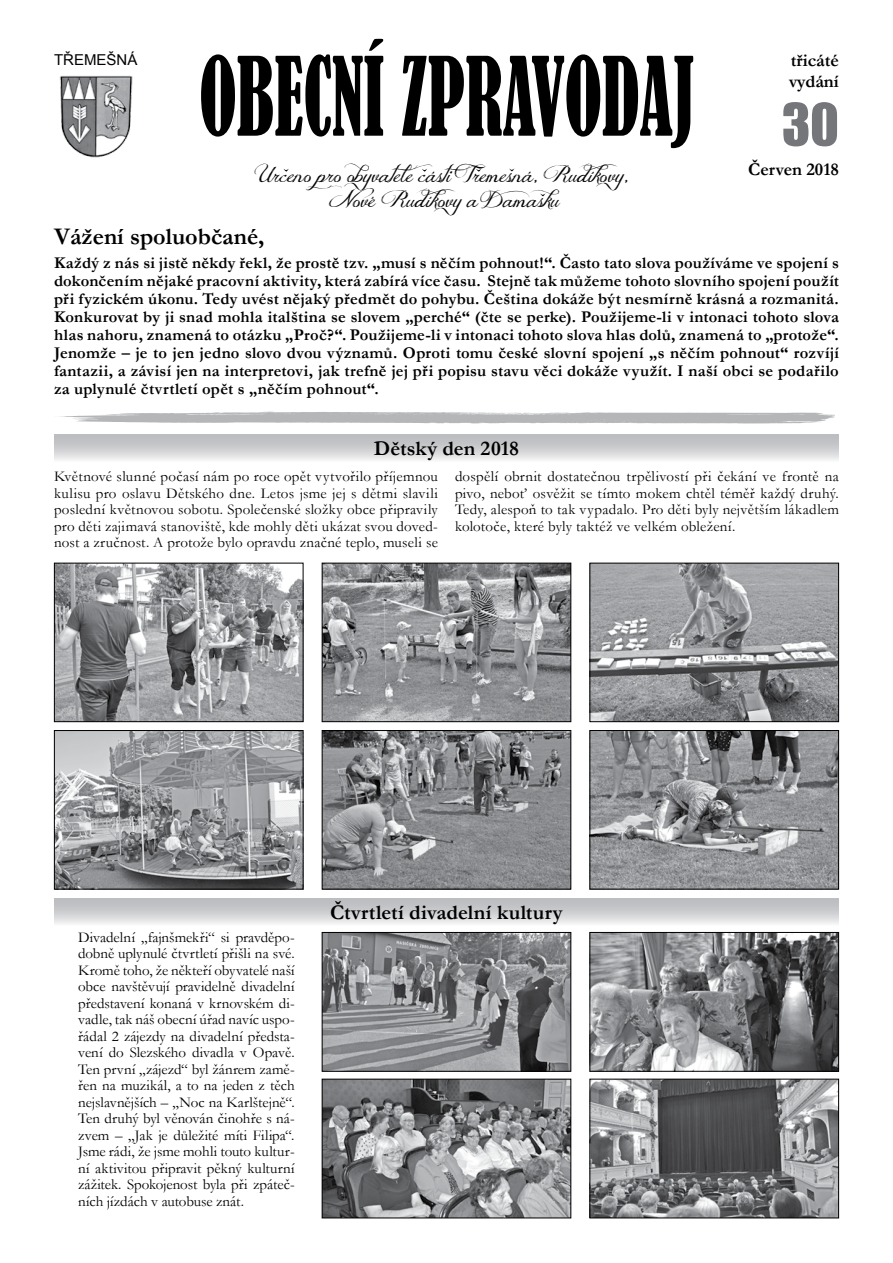
<style>
.page{position:relative;width:893px;height:1263px;background:#fff}
.page>*{position:absolute;margin:0;border:0;box-sizing:border-box;transform-origin:0 0}
.t1{font:condensed 101.4px "Bernard";color:#000;scale:.69 1}
.t2{font:54px "Impact";color:#757679}
.t3{font:700 24px "Garamond";color:#000}
.t4{font:21px/25.2px "Jellyka Delicious Cake";color:#000;text-align:center}
.t5{font:700 21px "Garamond";letter-spacing:.005em;color:#000}
.t6{font:700 18px/21.6px "Garamond";color:#000}
.t7{font:700 16.5px/18px "Garamond";letter-spacing:.015em;color:#000;text-align:justify}
.t8{font:15px/16.5px "Garamond";letter-spacing:.01em;color:#000;text-align:justify}
.t9{font:15px "Arial";color:#000}
</style>
<div class="page">
<img style="left:60px;top:76px;width:73px;height:82px">
<svg style="left:60px;top:412px;width:774px;height:11px;background:#bec0c2"></svg>
<svg style="left:540px;top:193px;width:6px;height:3px"></svg>
<div style="left:54px;top:434px;width:785px;height:28px;background:linear-gradient(to bottom,#b1b2b6,#efeff0)"></div>
<div style="left:54px;top:897px;width:785px;height:28px;background:linear-gradient(to bottom,#b1b2b6,#ececed)"></div>
<img style="left:324px;top:565px;width:245px;height:155px">
<div style="left:322px;top:563px;width:249px;height:159px;border:1px solid #000"></div>
<img style="left:324px;top:934px;width:245px;height:136px">
<div style="left:322px;top:932px;width:249px;height:140px;border:1px solid #000"></div>
<img style="left:324px;top:732px;width:245px;height:155px">
<div style="left:322px;top:730px;width:249px;height:159px;border:1px solid #000"></div>
<img style="left:324px;top:1081px;width:245px;height:135px">
<div style="left:322px;top:1079px;width:249px;height:139px;border:1px solid #000"></div>
<img style="left:56px;top:565px;width:245px;height:155px">
<div style="left:54px;top:563px;width:249px;height:159px;border:1px solid #000"></div>
<img style="left:56px;top:732px;width:245px;height:155px">
<div style="left:54px;top:730px;width:249px;height:159px;border:1px solid #000"></div>
<img style="left:591px;top:565px;width:246px;height:155px">
<div style="left:589px;top:563px;width:250px;height:159px;border:1px solid #000"></div>
<img style="left:591px;top:934px;width:246px;height:136px">
<div style="left:589px;top:932px;width:250px;height:140px;border:1px solid #000"></div>
<img style="left:591px;top:732px;width:246px;height:155px">
<div style="left:589px;top:730px;width:250px;height:159px;border:1px solid #000"></div>
<img style="left:591px;top:1081px;width:246px;height:135px">
<div style="left:589px;top:1079px;width:250px;height:139px;border:1px solid #000"></div>
<p class="t9" style="left:54px;top:50px;width:85px">TŘEMEŠNÁ</p>
<h1 class="t1" style="left:199px;top:38px;width:719px">OBECNÍ ZPRAVODAJ</h1>
<h3 class="t4" style="left:260px;top:163px;width:386px">Urceno pro obyvatele cásti Tremesná, Rudíkovy,<br>Nové Rudíkovya Damasku</h3>
<p class="t6" style="left:789px;top:49px;width:51px">třicáté vydání</p>
<h2 class="t2" style="left:782px;top:83px;width:59px">30</h2>
<p class="t6" style="left:748px;top:159px;width:92px">Červen 2018</p>
<h3 class="t3" style="left:54px;top:221px;width:212px">Vážení spoluobčané,</h3>
<p class="t7" style="left:54px;top:254px;width:787px">Každý z nás si jistě někdy řekl, že prostě tzv. „musí s něčím pohnout!“. Často tato slova používáme ve spojení s dokončením nějaké pracovní aktivity, která zabírá více času. Stejně tak můžeme tohoto slovního spojení použít při fyzickém úkonu. Tedy uvést nějaký předmět do pohybu. Čeština dokáže být nesmírně krásná a rozmanitá.<br>Konkurovat by ji snad mohla italština se slovem „perché“ (čte se perke). Použijeme-li v intonaci tohoto slova hlas nahoru, znamená to otázku „Proč?“. Použijeme-li v intonaci tohoto slova hlas dolů, znamená to „protože“.<br>Jenomže – je to jen jedno slovo dvou významů. Oproti tomu české slovní spojení „s něčím pohnout“ rozvíjí fantazii, a závisí jen na interpretovi, jak trefně jej při popisu stavu věci dokáže využít. I naší obci se podařilo za uplynulé čtvrtletí opět s „něčím pohnout“.</p>
<h3 class="t5" style="left:374px;top:434px;width:146px">Dětský den 2018</h3>
<p class="t8" style="left:54px;top:468px;width:385px">Květnové slunné počasí nám po roce opět vytvořilo příjemnou kulisu pro oslavu Dětského dne. Letos jsme jej s dětmi slavili poslední květnovou sobotu. Společenské složky obce připravily pro děti zajimavá stanoviště, kde mohly děti ukázat svou doved&shy;nost a zručnost. A protože bylo opravdu značné teplo, museli se</p>
<p class="t8" style="left:455px;top:468px;width:385px">dospělí obrnit dostatečnou trpělivostí při čekání ve frontě na pivo, neboť osvěžit se tímto mokem chtěl téměř každý druhý.<br>Tedy, alespoň to tak vypadalo. Pro děti byly největším lákadlem kolotoče, které byly taktéž ve velkém obležení.</p>
<p class="t8" style="left:78px;top:928px;width:218px">Divadelní „fajnšmekři“ si pravděpo&shy;dobně uplynulé čtvrtletí přišli na své.<br>Kromě toho, že někteří obyvatelé naší obce navštěvují pravidelně divadelní představení konaná v krnovském di&shy;vadle, tak náš obecní úřad navíc uspo&shy;řádal 2 zájezdy na divadelní předsta&shy;vení do Slezského divadla v Opavě.<br>Ten první „zájezd“ byl žánrem zamě&shy;řen na muzikál, a to na jeden z těch nejslavnějších – „Noc na Karlštejně“.<br>Ten druhý byl věnován činohře s ná&shy;zvem – „Jak je důležité míti Filipa“.<br>Jsme rádi, že jsme mohli touto kultur&shy;ní aktivitou připravit pěkný kulturní zážitek. Spokojenost byla při zpáteč&shy;ních jízdách v autobuse znát.</p>
<h3 class="t5" style="left:330px;top:898px;width:234px">Čtvrtletí divadelní kultury</h3>
</div>
